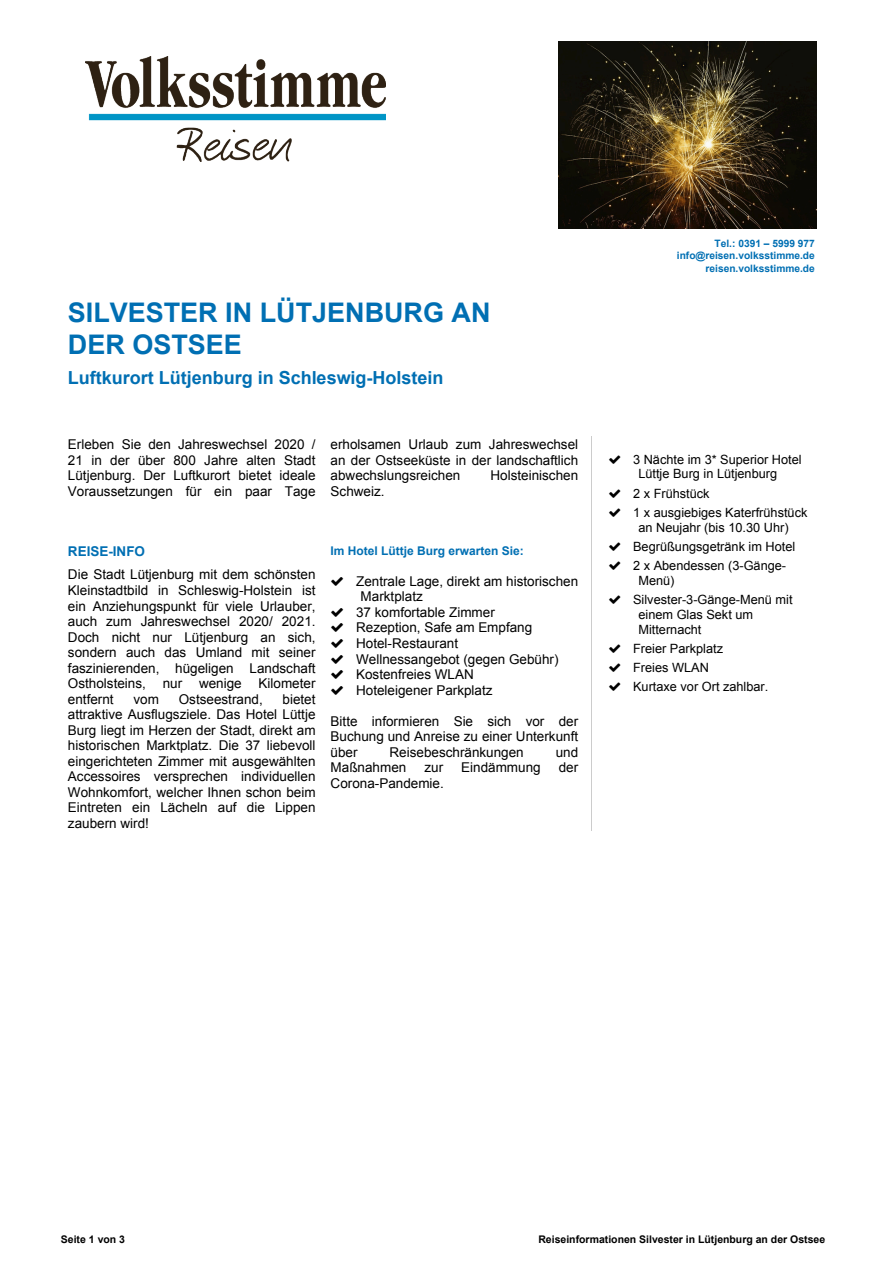
<style>
.page{position:relative;width:893px;height:1263px;background:#fff}
.page>*{position:absolute;margin:0;border:0;box-sizing:border-box;transform-origin:0 0}
.t1{font:700 27px/31px "Arial";color:#006fb3}
.t2{font:700 18px "Arial";color:#006fb3}
.t3{font:13.5px/15.6px "Arial";color:#000;text-align:justify}
.t4{font:700 13.5px "Arial";color:#006fb3}
.t5{font:12.75px/19.4px "Arial";color:#000}
.t6{font:700 12px "Arial";color:#006fb3}
.t7{font:700 10.5px "Arial";color:#000}
.t8{font:700 10.2px/12.3px "Arial";color:#006fb3;text-align:right}
</style>
<div class="page">
<hr style="left:591px;top:437px;width:1px;height:394px;background:#ccc">
<img style="left:86px;top:56px;width:300px;height:105px">
<img style="left:558px;top:41px;width:258px;height:188px">
<h1 class="t1" style="left:68px;top:300px;width:424px">SILVESTER IN LÜTJENBURG AN<br>DER OSTSEE</h1>
<h2 class="t2" style="left:68px;top:371px;width:377px">Luftkurort Lütjenburg in Schleswig-Holstein</h2>
<p class="t3" style="left:68px;top:438px;width:249px">Erleben Sie den Jahreswechsel 2020 / 21 in der über 800 Jahre alten Stadt Lütjenburg. Der Luftkurort bietet ideale Voraussetzungen für ein paar Tage</p>
<p class="t3" style="left:331px;top:438px;width:249px">erholsamen Urlaub zum Jahreswechsel an der Ostseeküste in der landschaftlich abwechslungsreichen</p>
<p class="t3" style="left:490px;top:469px;width:89px">Holsteinischen</p>
<p class="t3" style="left:331px;top:485px;width:55px">Schweiz.</p>
<p class="t4" style="left:68px;top:547px;width:79px">REISE-INFO</p>
<p class="t3" style="left:68px;top:568px;width:249px">Die Stadt Lütjenburg mit dem schönsten Kleinstadtbild in Schleswig-Holstein ist ein Anziehungspunkt für viele Urlauber, auch zum Jahreswechsel 2020/ 2021.<br>Doch nicht nur Lütjenburg an sich, sondern auch das Umland mit seiner faszinierenden, hügeligen Landschaft Ostholsteins, nur wenige Kilometer entfernt</p>
<p class="t3" style="left:133px;top:692px;width:27px">vom</p>
<p class="t3" style="left:179px;top:692px;width:85px">Ostseestrand,</p>
<p class="t3" style="left:68px;top:692px;width:249px;text-indent:215px">bietet attraktive Ausflugsziele. Das Hotel Lüttje Burg liegt im Herzen der Stadt, direkt am historischen Marktplatz. Die 37 liebevoll eingerichteten Zimmer mit ausgewählten Accessoires versprechen individuellen Wohnkomfort, welcher Ihnen schon beim Eintreten ein Lächeln auf die Lippen zaubern wird!</p>
<p class="t6" style="left:331px;top:546px;width:195px">Im Hotel Lüttje Burg erwarten Sie:</p>
<p class="t3" style="left:356px;top:574px;width:224px">Zentrale Lage, direkt am historischen</p>
<p class="t3" style="left:361px;top:590px;width:64px">Marktplatz</p>
<p class="t3" style="left:356px;top:605px;width:140px">37 komfortable Zimmer</p>
<p class="t3" style="left:356px;top:621px;width:178px">Rezeption, Safe am Empfang</p>
<p class="t3" style="left:356px;top:637px;width:104px">Hotel-Restaurant</p>
<p class="t3" style="left:356px;top:652px;width:204px">Wellnessangebot (gegen Gebühr)</p>
<p class="t3" style="left:356px;top:668px;width:119px">Kostenfreies WLAN</p>
<p class="t3" style="left:356px;top:684px;width:138px">Hoteleigener Parkplatz</p>
<p class="t3" style="left:331px;top:714px;width:249px">Bitte informieren Sie sich vor der Buchung und Anreise zu einer Unterkunft über</p>
<p class="t3" style="left:389px;top:745px;width:136px">Reisebeschränkungen</p>
<p class="t3" style="left:556px;top:745px;width:24px">und</p>
<p class="t3" style="left:331px;top:761px;width:77px">Maßnahmen</p>
<p class="t3" style="left:424px;top:761px;width:20px">zur</p>
<p class="t3" style="left:461px;top:761px;width:81px">Eindämmung</p>
<p class="t3" style="left:559px;top:761px;width:21px">der</p>
<p class="t3" style="left:331px;top:776px;width:115px">Corona-Pandemie.</p>
<p class="t8" style="left:677px;top:238px;width:139px">Tel.: 0391 – 5999 977 info@reisen.volksstimme.de reisen.volksstimme.de</p>
<p class="t5" style="left:638px;top:453px;width:165px;line-height:14.7px;text-indent:-5px">3 Nächte im 3* Superior Hotel<br>Lüttje Burg in Lütjenburg</p>
<p class="t5" style="left:633px;top:485px;width:176px">2 x Frühstück<br>1 x ausgiebiges Katerfrühstück</p>
<p class="t5" style="left:633px;top:519px;width:164px;text-indent:5px">an Neujahr (bis 10.30 Uhr)<br>Begrüßungsgetränk im Hotel<br>2 x Abendessen (3-Gänge-</p>
<p class="t5" style="left:633px;top:572px;width:161px;text-indent:5px">Menü)<br>Silvester-3-Gänge-Menü mit</p>
<p class="t5" style="left:638px;top:608px;width:116px;line-height:14.7px">einem Glas Sekt um<br>Mitternacht</p>
<p class="t5" style="left:633px;top:640px;width:137px">Freier Parkplatz<br>Freies WLAN<br>Kurtaxe vor Ort zahlbar.</p>
<p class="t7" style="left:61px;top:1235px;width:66px">Seite 1 von 3</p>
<p class="t7" style="left:538px;top:1235px;width:288px">Reiseinformationen Silvester in Lütjenburg an der Ostsee</p>
</div>
